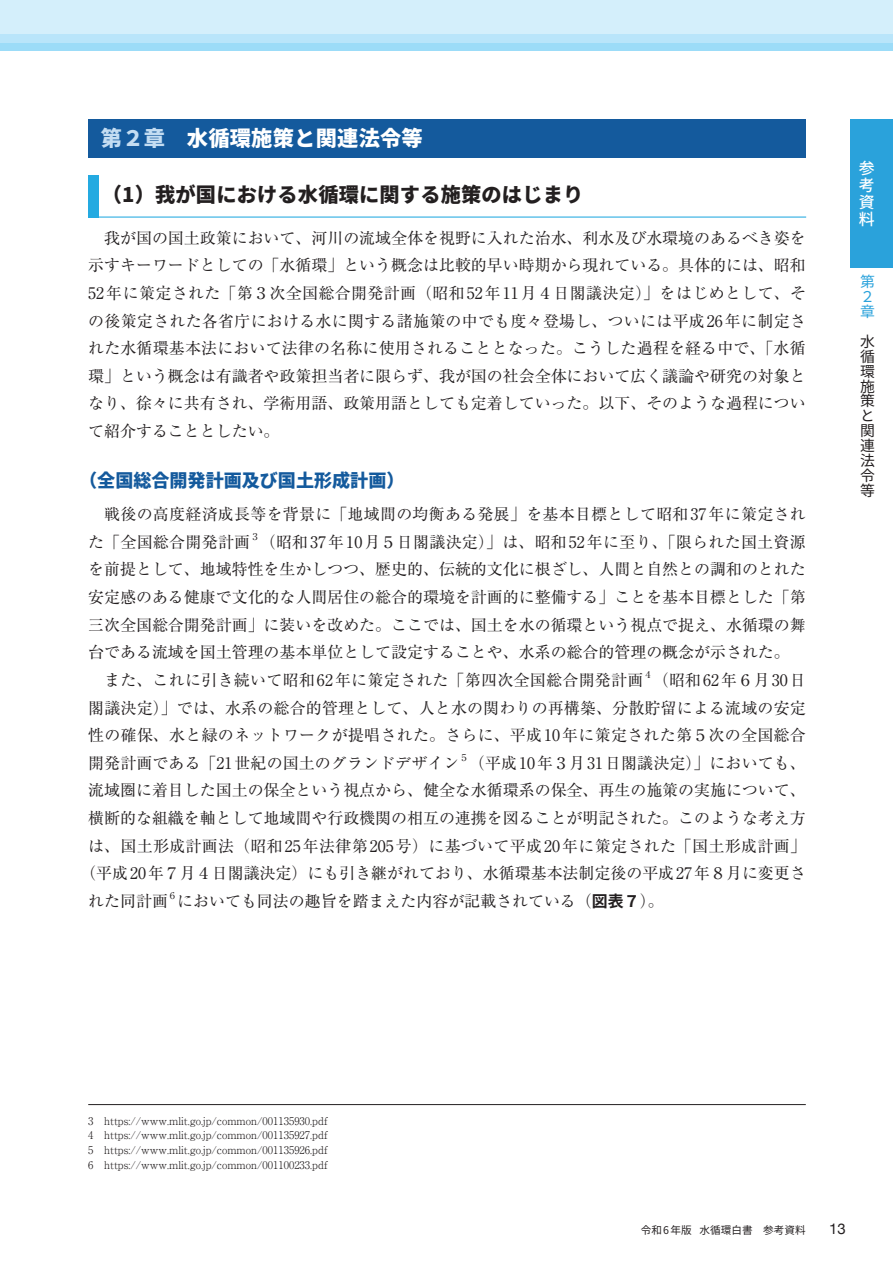
<style>
.page{position:relative;width:893px;height:1263px;background:#fff}
.page>*{position:absolute;margin:0;border:0;box-sizing:border-box;transform-origin:0 0}
.t1{font:900 21.3px "Noto Sans CJ Kjp";letter-spacing:.01em;color:#fff}
.t2{font:900 20.25px "Noto Sans CJ Kjp";letter-spacing:.01em;color:#231f20}
.t3{font:900 18px "Noto Sans CJ Kjp";color:#145a9d}
.t4{font:15.9px/27.6px "Ryumin Pr 6 N";color:#231f20;text-align:justify}
.t5{font:15.9px/27.6px "Ryumin Pr 6 N";letter-spacing:.02em;color:#231f20}
.t6{font:500 15.9px/16.8px "Noto Sans CJ Kjp";color:#fff;text-align:justify}
.t7{font:14.85px/14.9px "Noto Sans CJ Kjp";color:#231f20}
.t8{font:14.85px/14.9px "Noto Sans CJ Kjp";color:#2aa2db}
.t9{font:14.85px "Helvetica Neue";color:#231f20}
.t10{font:300 10.65px/14.9px "Ryumin Pr 6 N";color:#231f20;text-align:justify}
.t11{font:10.65px "Noto Sans CJ Kjp";color:#231f20}
.t12{font:9.3px "Ryumin Pr 6 N";color:#231f20}
.s1{color:#c4ddf2}
.s2{font-family:"Noto Sans CJ Kjp";font-weight:700}
</style>
<div class="page">
<div style="left:0;top:0;width:893px;height:51px;background:#9cdcf8"></div>
<div style="left:0;top:0;width:893px;height:43px;background:#b9e5fa"></div>
<div style="left:0;top:0;width:893px;height:34px;background:#d4effb"></div>
<div style="left:88px;top:119px;width:718px;height:38px;background:#145a9d"></div>
<div style="left:88px;top:175px;width:11px;height:43px;background:#24aae1"></div>
<hr style="left:88px;top:217px;width:718px;height:1px;background:#24aae1">
<hr style="left:88px;top:1104px;width:718px;height:1px;background:#231f20">
<div style="left:850px;top:119px;width:43px;height:149px;background:#2aa2db"></div>
<h1 class="t1" style="left:101px;top:126px;width:323px"><span class="s1">第２章</span>　水循環施策と関連法令等</h1>
<p class="t2" style="left:102px;top:183px;width:483px">（1）我が国における水循環に関する施策のはじまり</p>
<p class="t4" style="left:88px;top:223px;width:719px;text-indent:16px">我が国の国土政策において、河川の流域全体を視野に入れた治水、利水及び水環境のあるべき姿を示すキーワードとしての「水循環」という概念は比較的早い時期から現れている。具体的には、昭和52年に策定された「第３次全国総合開発計画（昭和52年11月４日閣議決定）」をはじめとして、その後策定された各省庁における水に関する諸施策の中でも度々登場し、ついには平成26年に制定された水循環基本法において法律の名称に使用されることとなった。こうした過程を経る中で、「水循環」という概念は有識者や政策担当者に限らず、我が国の社会全体において広く議論や研究の対象となり、徐々に共有され、学術用語、政策用語としても定着していった。以下、そのような過程について紹介することとしたい。</p>
<p class="t3" style="left:79px;top:470px;width:327px">（全国総合開発計画及び国土形成計画）</p>
<p class="t5" style="left:88px;top:499px;width:719px;text-indent:16px">戦後の高度経済成長等を背景に「地域間の均衡ある発展」を基本目標として昭和37年に策定された「全国総合開発計画</p>
<p class="t12" style="left:250px;top:529px;width:11px">３</p>
<p class="t5" style="left:260px;top:527px;width:547px">（昭和37年10月５日閣議決定）」は、昭和52年に至り、「限られた国土資源</p>
<p class="t4" style="left:88px;top:555px;width:719px">を前提として、地域特性を生かしつつ、歴史的、伝統的文化に根ざし、人間と自然との調和のとれた</p>
<p class="t4" style="left:88px;top:582px;width:719px">安定感のある健康で文化的な人間居住の総合的環境を計画的に整備する」ことを基本目標とした「第</p>
<p class="t4" style="left:88px;top:610px;width:719px">三次全国総合開発計画」に装いを改めた。ここでは、国土を水の循環という視点で捉え、水循環の舞</p>
<p class="t4" style="left:88px;top:638px;width:703px">台である流域を国土管理の基本単位として設定することや、水系の総合的管理の概念が示された。</p>
<p class="t5" style="left:104px;top:665px;width:541px">また、これに引き続いて昭和62年に策定された「第四次全国総合開発計画</p>
<p class="t12" style="left:643px;top:667px;width:11px">４</p>
<p class="t4" style="left:88px;top:665px;width:719px;text-indent:564px">（昭和62年６月30日閣議決定）」では、水系の総合的管理として、人と水の関わりの再構築、分散貯留による流域の安定性の確保、水と緑のネットワークが提唱された。さらに、平成10年に策定された第５次の全国総合開発計画である「21世紀の国土のグランドデザイン</p>
<p class="t12" style="left:460px;top:750px;width:11px">５</p>
<p class="t4" style="left:469px;top:748px;width:338px">（平成10年３月31日閣議決定）」においても、</p>
<p class="t4" style="left:88px;top:776px;width:719px">流域圏に着目した国土の保全という視点から、健全な水循環系の保全、再生の施策の実施について、</p>
<p class="t4" style="left:88px;top:803px;width:719px">横断的な組織を軸として地域間や行政機関の相互の連携を図ることが明記された。このような考え方</p>
<p class="t5" style="left:88px;top:831px;width:719px">は、国土形成計画法（昭和25年法律第205号）に基づいて平成20年に策定された「国土形成計画」</p>
<p class="t4" style="left:80px;top:859px;width:727px">（平成20年７月４日閣議決定）にも引き継がれており、水循環基本法制定後の平成27年８月に変更さ</p>
<p class="t4" style="left:88px;top:886px;width:81px">れた同計画</p>
<p class="t12" style="left:168px;top:888px;width:11px">６</p>
<p class="t4" style="left:177px;top:886px;width:488px">においても同法の趣旨を踏まえた内容が記載されている（<span class="s2">図表７</span>）。</p>
<p class="t6" style="left:859px;top:161px;width:17px">参考資料</p>
<p class="t8" style="left:860px;top:275px;width:16px">第<br>２章</p>
<p class="t7" style="left:860px;top:334px;width:16px">水循環施策と関連法令等</p>
<p class="t10" style="left:88px;top:1112px;width:241px">3 https://www.mlit.go.jp/common/001135930.pdf 4 https://www.mlit.go.jp/common/001135927.pdf 5 https://www.mlit.go.jp/common/001135926.pdf 6 https://www.mlit.go.jp/common/001100233.pdf</p>
<p class="t11" style="left:641px;top:1224px;width:167px">令和 6 年版 水循環白書　参考資料</p>
<p class="t9" style="left:829px;top:1218px;width:18px">13</p>
</div>
